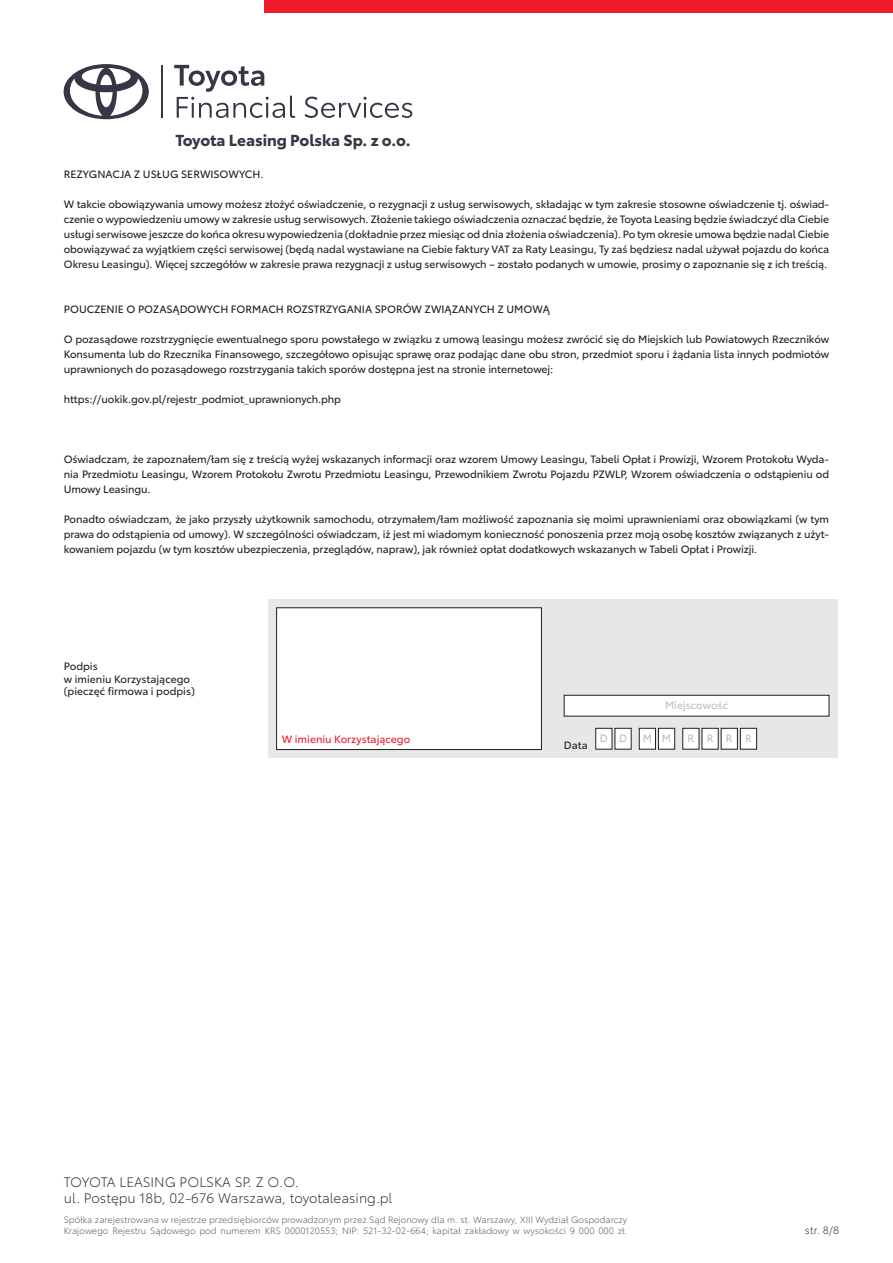
<style>
.page{position:relative;width:893px;height:1263px;background:#fff}
.page>*{position:absolute;margin:0;border:0;box-sizing:border-box;transform-origin:0 0}
.t1{font:700 15.75px "Toyota Type";color:#383644}
.t2{font:300 13.5px/16.2px "Toyota Type";color:#231f20}
.t3{font:10.5px/15px "Toyota Type";letter-spacing:-.01em;color:#231f20;text-align:justify}
.t4{font:10.5px "Toyota Type";color:#ee1b2d}
.t5{font:10.5px "Toyota Type";color:#bcbdc0}
.t6{font:300 10.5px "Toyota Type";color:#231f20}
.t7{font:300 9px/10.8px "Toyota Type";color:#4b4c4d}
</style>
<div class="page">
<hr style="left:161px;top:65px;width:2px;height:53px;background:#383644">
<svg style="left:64px;top:64px;width:85px;height:55px"></svg>
<svg style="left:174px;top:65px;width:121px;height:53px"></svg>
<svg style="left:305px;top:97px;width:107px;height:21px"></svg>
<div style="left:264px;top:0;width:629px;height:13px;background:#ee1b2d"></div>
<div style="left:268px;top:600px;width:570px;height:158px;background:#e6e7e9"></div>
<div style="left:277px;top:608px;width:264px;height:141px;background:#fff"></div>
<div style="left:276px;top:608px;width:266px;height:142px;border:1px solid #231f20"></div>
<div style="left:596px;top:728px;width:16px;height:21px;background:#fff"></div>
<div style="left:615px;top:728px;width:16px;height:21px;background:#fff"></div>
<div style="left:639px;top:728px;width:16px;height:21px;background:#fff"></div>
<div style="left:639px;top:728px;width:17px;height:21px;border:1px solid #231f20"></div>
<div style="left:658px;top:728px;width:17px;height:21px;background:#fff"></div>
<div style="left:658px;top:728px;width:17px;height:21px;border:1px solid #231f20"></div>
<div style="left:683px;top:728px;width:16px;height:21px;background:#fff"></div>
<div style="left:702px;top:728px;width:16px;height:21px;background:#fff"></div>
<div style="left:721px;top:728px;width:16px;height:21px;background:#fff"></div>
<div style="left:721px;top:728px;width:17px;height:21px;border:1px solid #231f20"></div>
<div style="left:740px;top:728px;width:17px;height:21px;background:#fff"></div>
<div style="left:740px;top:728px;width:17px;height:21px;border:1px solid #231f20"></div>
<div style="left:564px;top:695px;width:265px;height:21px;background:#fff"></div>
<div style="left:564px;top:695px;width:265px;height:21px;border:1px solid #231f20"></div>
<h1 class="t1" style="left:175px;top:128px;width:237px">Toyota Leasing Polska Sp. z o.o.</h1>
<p class="t3" style="left:64px;top:166px;width:201px">REZYGNACJA Z USŁUG SERWISOWYCH.</p>
<p class="t3" style="left:64px;top:196px;width:767px">W takcie obowiązywania umowy możesz złożyć oświadczenie, o rezygnacji z usług serwisowych, składając w tym zakresie stosowne oświadczenie tj. oświad&shy;czenie o wypowiedzeniu umowy w zakresie usług serwisowych. Złożenie takiego oświadczenia oznaczać będzie, że Toyota Leasing będzie świadczyć dla Ciebie usługi serwisowe jeszcze do końca okresu wypowiedzenia (dokładnie przez miesiąc od dnia złożenia oświadczenia). Po tym okresie umowa będzie nadal Ciebie obowiązywać za wyjątkiem części serwisowej (będą nadal wystawiane na Ciebie faktury VAT za Raty Leasingu, Ty zaś będziesz nadal używał pojazdu do końca Okresu Leasingu). Więcej szczegółów w zakresie prawa rezygnacji z usług serwisowych – zostało podanych w umowie, prosimy o zapoznanie się z ich treścią.</p>
<p class="t3" style="left:64px;top:301px;width:488px">POUCZENIE O POZASĄDOWYCH FORMACH ROZSTRZYGANIA SPORÓW ZWIĄZANYCH Z UMOWĄ</p>
<p class="t3" style="left:64px;top:331px;width:767px">O pozasądowe rozstrzygnięcie ewentualnego sporu powstałego w związku z umową leasingu możesz zwrócić się do Miejskich lub Powiatowych Rzeczników Konsumenta lub do Rzecznika Finansowego, szczegółowo opisując sprawę oraz podając dane obu stron, przedmiot sporu i żądania lista innych podmiotów uprawnionych do pozasądowego rozstrzygania takich sporów dostępna jest na stronie internetowej:</p>
<p class="t3" style="left:64px;top:391px;width:279px">https://uokik.gov.pl/rejestr_podmiot_uprawnionych.php</p>
<p class="t3" style="left:64px;top:451px;width:767px">Oświadczam, że zapoznałem/łam się z treścią wyżej wskazanych informacji oraz wzorem Umowy Leasingu, Tabeli Opłat i Prowizji, Wzorem Protokołu Wyda&shy;nia Przedmiotu Leasingu, Wzorem Protokołu Zwrotu Przedmiotu Leasingu, Przewodnikiem Zwrotu Pojazdu PZWLP, Wzorem oświadczenia o odstąpieniu od Umowy Leasingu.</p>
<p class="t3" style="left:64px;top:511px;width:767px">Ponadto oświadczam, że jako przyszły użytkownik samochodu, otrzymałem/łam możliwość zapoznania się moimi uprawnieniami oraz obowiązkami (w tym prawa do odstąpienia od umowy). W szczególności oświadczam, iż jest mi wiadomym konieczność ponoszenia przez moją osobę kosztów związanych z użyt&shy;kowaniem pojazdu (w tym kosztów ubezpieczenia, przeglądów, napraw), jak również opłat dodatkowych wskazanych w Tabeli Opłat i Prowizji.</p>
<p class="t3" style="left:64px;top:659px;width:133px;line-height:12.6px;text-align:left">Podpis<br>w imieniu Korzystającego (pieczęć firmowa i podpis)</p>
<p class="t4" style="left:282px;top:732px;width:130px">W imieniu Korzystającego</p>
<p class="t3" style="left:564px;top:737px;width:25px">Data</p>
<p class="t5" style="left:665px;top:698px;width:65px">Miejscowość</p>
<p class="t5" style="left:600px;top:731px;width:29px">D D</p>
<p class="t5" style="left:643px;top:731px;width:30px">M M</p>
<p class="t5" style="left:687px;top:731px;width:66px">RRRR</p>
<p class="t2" style="left:64px;top:1173px;width:330px">TOYOTA LEASING POLSKA SP. Z O.O.<br>ul. Postępu 18b, 02-676 Warszawa, toyotaleasing.pl</p>
<p class="t7" style="left:64px;top:1214px;width:565px">Spółka zarejestrowana w rejestrze przedsiębiorców prowadzonym przez Sąd Rejonowy dla m. st. Warszawy, XIII Wydział Gospodarczy<br>Krajowego Rejestru Sądowego pod numerem KRS 0000120553; NIP: 521-32-02-664; kapitał zakładowy w wysokości 9 000 000 zł.</p>
<p class="t6" style="left:805px;top:1222px;width:36px">str. 8/8</p>
</div>
